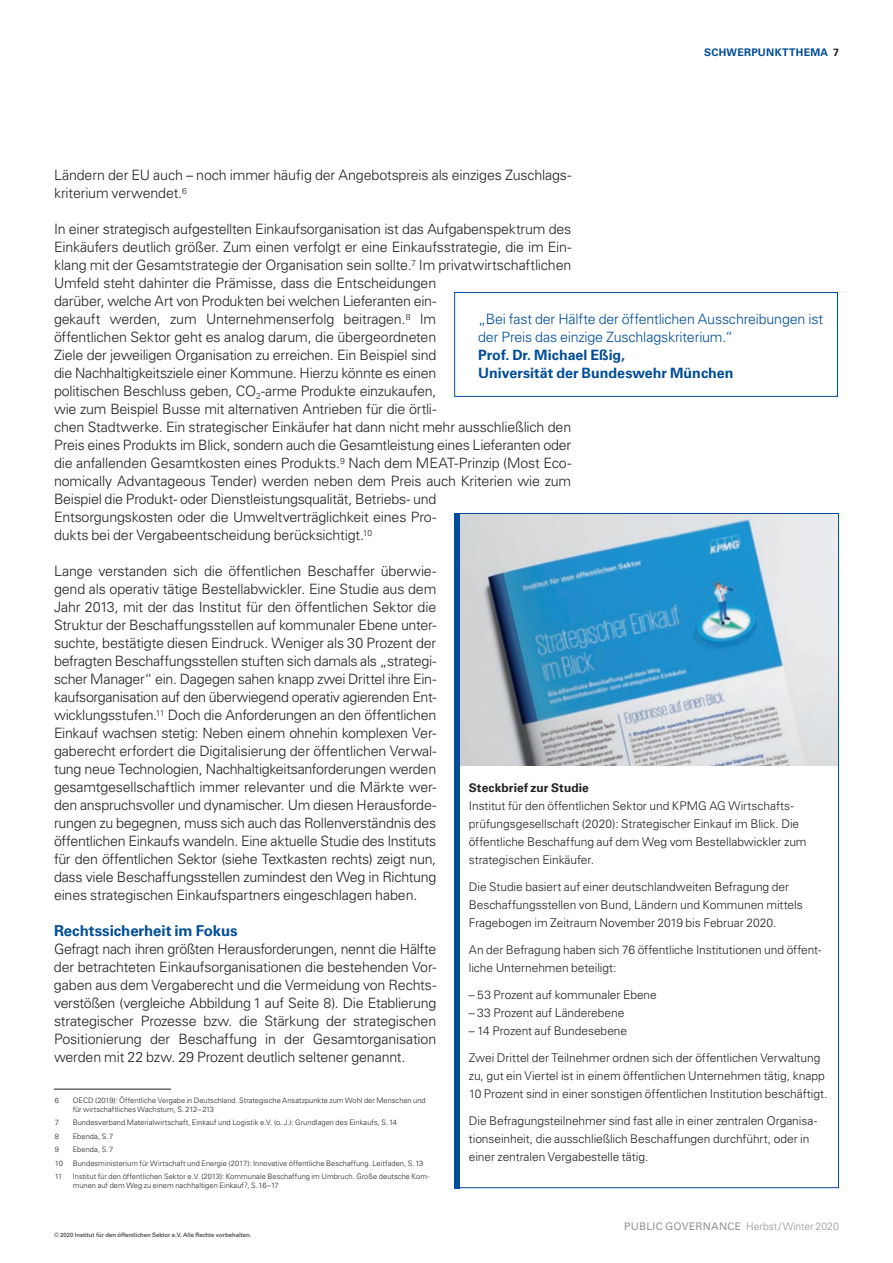
<style>
.page{position:relative;width:893px;height:1263px;background:#fff}
.page>*{position:absolute;margin:0;border:0;box-sizing:border-box;transform-origin:0 0}
.t1{font:700 15px "Univers LT Std";letter-spacing:-.005em;color:#014d97}
.t2{font:300 14.25px/18px "Univers LT Std";letter-spacing:-.015em;color:#231f20}
.t3{font:300 14.25px/18px "Univers LT Std";letter-spacing:-.015em;color:#014d97}
.t4{font:700 14.25px/18px "Univers LT Std";letter-spacing:.005em;color:#014d97}
.t5{font:300 12px/18px "Univers LT Std";letter-spacing:-.005em;color:#231f20}
.t6{font:700 12px "Univers LT Std";letter-spacing:.005em;color:#231f20}
.t7{font:300 10.5px "Univers LT Std";letter-spacing:-.01em;color:#939598}
.t8{font:700 10.5px "Univers LT Std";letter-spacing:.03em;color:#014d97}
.t9{font:300 7.5px/9px "Univers LT Std";letter-spacing:.005em;color:#231f20}
.t10{font:6px "Univers LT Std";color:#231f20}
.s1{color:#231f20}
.s2{font-weight:400}
</style>
<div class="page">
<img style="left:459px;top:515px;width:378px;height:250px">
<hr style="left:54px;top:1089px;width:117px;height:1px;background:#231f20">
<div style="left:454px;top:292px;width:384px;height:105px;border:1px solid #014d97"></div>
<div style="left:454px;top:513px;width:5px;height:675px;background:#014d97"></div>
<p class="t8" style="left:704px;top:47px;width:136px">SCHWERPUNKTTHEMA <span class="s1">7</span></p>
<p class="t2" style="left:54px;top:166px;width:519px">Ländern der EU auch – noch immer häufig der Angebotspreis als einziges Zuschlags&shy;kriterium verwendet.<sup>6</sup></p>
<p class="t2" style="left:54px;top:220px;width:519px">In einer strategisch aufgestellten Einkaufsorganisation ist das Aufgabenspektrum des Einkäufers deutlich größer. Zum einen verfolgt er eine Einkaufsstrategie, die im Ein&shy;klang mit der Gesamtstrategie der Organisation sein sollte.<sup>7</sup> Im privatwirtschaftlichen Umfeld steht dahinter die Prämisse, dass die Entscheidungen<br>darüber, welche Art von Produkten bei welchen Lieferanten ein-<br>gekauft werden, zum Unternehmenserfolg beitragen.<sup>8</sup> Im<br>öffentlichen Sektor geht es analog darum, die übergeordneten<br>Ziele der jeweiligen Organisation zu erreichen. Ein Beispiel sind<br>die Nachhaltigkeitsziele einer Kommune. Hierzu könnte es einen<br>politischen Beschluss geben, CO<sub>2</sub>-arme Produkte einzukaufen,<br>wie zum Beispiel Busse mit alternativen Antrieben für die örtli-<br>chen Stadtwerke. Ein strategischer Einkäufer hat dann nicht mehr ausschließlich den Preis eines Produkts im Blick, sondern auch die Gesamtleistung eines Lieferanten oder die anfallenden Gesamtkosten eines Produkts.<sup>9</sup> Nach dem MEAT-Prinzip (Most Eco&shy;nomically Advantageous Tender) werden neben dem Preis auch Kriterien wie zum Beispiel die Produkt- oder Dienstleistungsqualität, Betriebs- und<br>Entsorgungskosten oder die Umweltverträglichkeit eines Pro-<br>dukts bei der Vergabeentscheidung berücksichtigt.<sup>10</sup></p>
<p class="t2" style="left:54px;top:562px;width:384px;text-align:justify">Lange verstanden sich die öffentlichen Beschaffer überwie&shy;gend als operativ tätige Bestellabwickler. Eine Studie aus dem Jahr 2013, mit der das Institut für den öffentlichen Sektor die Struktur der Beschaffungsstellen auf kommunaler Ebene unter&shy;suchte, bestätigte diesen Eindruck. Weniger als 30 Prozent der befragten Beschaffungsstellen stuften sich damals als „strategi&shy;scher Manager“ ein. Dagegen sahen knapp zwei Drittel ihre Ein&shy;kaufsorganisation auf den überwiegend operativ agierenden Ent&shy;wicklungsstufen.<sup>11</sup> Doch die Anforderungen an den öffentlichen Einkauf wachsen stetig: Neben einem ohnehin komplexen Ver&shy;gaberecht erfordert die Digitalisierung der öffentlichen Verwal&shy;tung neue Technologien, Nachhaltigkeitsanforderungen werden gesamtgesellschaftlich immer relevanter und die Märkte wer&shy;den anspruchsvoller und dynamischer. Um diesen Herausforde&shy;rungen zu begegnen, muss sich auch das Rollenverständnis des öffentlichen Einkaufs wandeln. Eine aktuelle Studie des Instituts für den öffentlichen Sektor (siehe Textkasten rechts) zeigt nun, dass viele Beschaffungsstellen zumindest den Weg in Richtung eines strategischen Einkaufspartners eingeschlagen haben.</p>
<p class="t1" style="left:54px;top:922px;width:185px">Rechtssicherheit im Fokus</p>
<p class="t2" style="left:54px;top:940px;width:384px;text-align:justify">Gefragt nach ihren größten Herausforderungen, nennt die Hälfte der betrachteten Einkaufsorganisationen die bestehenden Vor&shy;gaben aus dem Vergaberecht und die Vermeidung von Rechts&shy;verstößen (vergleiche Abbildung 1 auf Seite 8). Die Etablierung strategischer Prozesse bzw. die Stärkung der strategischen Positionierung der Beschaffung in der Gesamtorganisation werden mit 22 bzw. 29 Prozent deutlich seltener genannt.</p>
<p class="t9" style="left:55px;top:1095px;width:6px">6</p>
<p class="t9" style="left:73px;top:1095px;width:355px">OECD (2019): Öffentliche Vergabe in Deutschland. Strategische Ansatzpunkte zum Wohl der Menschen und für wirtschaftliches Wachstum, S. 212–213</p>
<p class="t9" style="left:55px;top:1118px;width:6px">7</p>
<p class="t9" style="left:73px;top:1118px;width:326px">Bundesverband Materialwirtschaft, Einkauf und Logistik e.V. (o. J.): Grundlagen des Einkaufs, S.14</p>
<p class="t9" style="left:55px;top:1131px;width:6px">8</p>
<p class="t9" style="left:73px;top:1131px;width:42px">Ebenda, S.7</p>
<p class="t9" style="left:55px;top:1145px;width:6px">9</p>
<p class="t9" style="left:73px;top:1145px;width:42px">Ebenda, S.7</p>
<p class="t9" style="left:55px;top:1158px;width:10px">10</p>
<p class="t9" style="left:73px;top:1158px;width:352px">Bundesministerium für Wirtschaft und Energie (2017): Innovative öffentliche Beschaffung. Leitfaden, S.13</p>
<p class="t9" style="left:55px;top:1172px;width:9px">11</p>
<p class="t9" style="left:73px;top:1172px;width:358px">Institut für den öffentlichen Sektor e.V. (2013): Kommunale Beschaffung im Umbruch. Große deutsche Kom&shy;munen auf dem Weg zu einem nachhaltigen Einkauf?, S.16–17</p>
<p class="t3" style="left:478px;top:310px;width:347px">„Bei fast der Hälfte der öffentlichen Ausschreibungen ist der Preis das einzige Zuschlagskriterium.“</p>
<p class="t4" style="left:478px;top:346px;width:257px">Prof. Dr. Michael Eßig,<br>Universität der Bundeswehr München</p>
<p class="t6" style="left:469px;top:781px;width:122px">Steckbrief zur Studie</p>
<p class="t5" style="left:469px;top:797px;width:339px">Institut für den öffentlichen Sektor und KPMG AG Wirtschafts&shy;prüfungsgesellschaft (2020): Strategischer Einkauf im Blick. Die öffentliche Beschaffung auf dem Weg vom Bestellabwickler zum strategischen Einkäufer.</p>
<p class="t5" style="left:469px;top:878px;width:335px">Die Studie basiert auf einer deutschlandweiten Befragung der<br>Beschaffungsstellen von Bund, Ländern und Kommunen mittels<br>Fragebogen im Zeitraum November 2019 bis Februar 2020.</p>
<p class="t5" style="left:469px;top:941px;width:354px">An der Befragung haben sich 76 öffentliche Institutionen und öffent&shy;liche Unternehmen beteiligt:</p>
<p class="t5" style="left:469px;top:986px;width:190px">– 53 Prozent auf kommunaler Ebene</p>
<p class="t5" style="left:469px;top:1004px;width:157px">– 33 Prozent auf Länderebene</p>
<p class="t5" style="left:469px;top:1022px;width:160px">– 14 Prozent auf Bundesebene</p>
<p class="t5" style="left:469px;top:1049px;width:360px">Zwei Drittel der Teilnehmer ordnen sich der öffentlichen Verwaltung zu, gut ein Viertel ist in einem öffentlichen Unternehmen tätig, knapp<br>10 Prozent sind in einer sonstigen öffentlichen Institution beschäftigt.</p>
<p class="t5" style="left:469px;top:1112px;width:350px">Die Befragungsteilnehmer sind fast alle in einer zentralen Organisa&shy;tionseinheit, die ausschließlich Beschaffungen durchführt, oder in einer zentralen Vergabestelle tätig.</p>
<p class="t10" style="left:54px;top:1231px;width:199px">© 2020 Institut für den öffentlichen Sektor e.V. Alle Rechte vorbehalten.</p>
<p class="t7" style="left:624px;top:1220px;width:216px"><span class="s2">PUBLIC GOVERNANCE</span> Herbst/Winter 2020</p>
</div>
